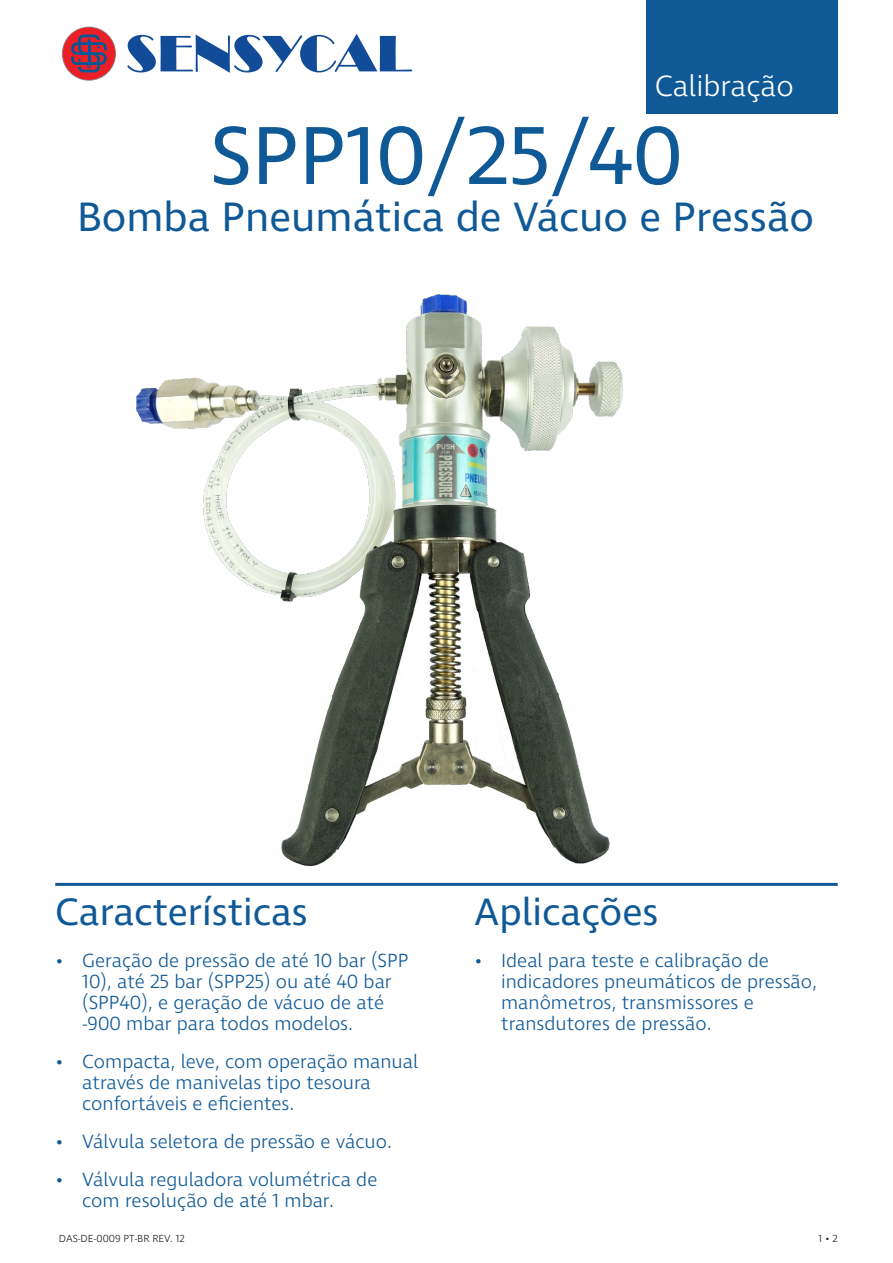
<style>
.page{position:relative;width:893px;height:1263px;background:#fff}
.page>*{position:absolute;margin:0;border:0;box-sizing:border-box;transform-origin:0 0}
.t1{font:84px "Ingra";color:#0f5997}
.Subtitle{font:42px "Ingra";color:#0f5997}
.Section_Heading_1{font:39px "Ingra";color:#0f5997}
.Section_Title{font:300 30px "Ingra";color:#fff}
.t2{font:300 19.5px/21px "Ingra";color:#0f5997}
.t3{font:300 10.5px "Ingra";color:#231f20}
</style>
<div class="page">
<svg style="left:62px;top:27px;width:54px;height:54px"></svg>
<div style="left:63px;top:27px;width:52px;height:53px;background:#eb1f26;border-radius:50%"></div>
<svg style="left:71px;top:35px;width:36px;height:37px"></svg>
<svg style="left:127px;top:34px;width:285px;height:39px"></svg>
<hr style="left:55px;top:883px;width:783px;height:3px;background:#0f5997">
<div style="left:646px;top:0;width:192px;height:114px;background:#0f5997"></div>
<img style="left:122px;top:294px;width:587px;height:589px">
<p class="Section_Title" style="left:655px;top:67px;width:140px">Calibração</p>
<p class="t1" style="left:210px;top:104px;width:474px">SPP10/25/40</p>
<p class="Subtitle" style="left:77px;top:191px;width:738px">Bomba Pneumática de Vácuo e Pressão</p>
<p class="Section_Heading_1" style="left:55px;top:887px;width:254px">Características</p>
<p class="t2" style="left:82px;top:951px;width:328px;text-indent:-27px">• Geração de pressão de até 10 bar (SPP 10), até 25 bar (SPP25) ou até 40 bar (SPP40), e geração de vácuo de até -900 mbar para todos modelos.</p>
<p class="t2" style="left:82px;top:1052px;width:337px;text-indent:-27px">• Compacta, leve, com operação manual através de manivelas tipo tesoura confortáveis e eficientes.</p>
<p class="t2" style="left:55px;top:1132px;width:338px">• Válvula seletora de pressão e vácuo.</p>
<p class="t2" style="left:82px;top:1170px;width:297px;text-indent:-27px">• Válvula reguladora volumétrica de com resolução de até 1 mbar.</p>
<p class="Section_Heading_1" style="left:474px;top:887px;width:186px">Aplicações</p>
<p class="t2" style="left:501px;top:951px;width:317px;text-indent:-27px">• Ideal para teste e calibração de indicadores pneumáticos de pressão, manômetros, transmissores e transdutores de pressão.</p>
<p class="t3" style="left:59px;top:1232px;width:127px">DAS-DE-0009 PT-BR REV. 12</p>
<p class="t3" style="left:819px;top:1232px;width:21px">1 • 2</p>
</div>
